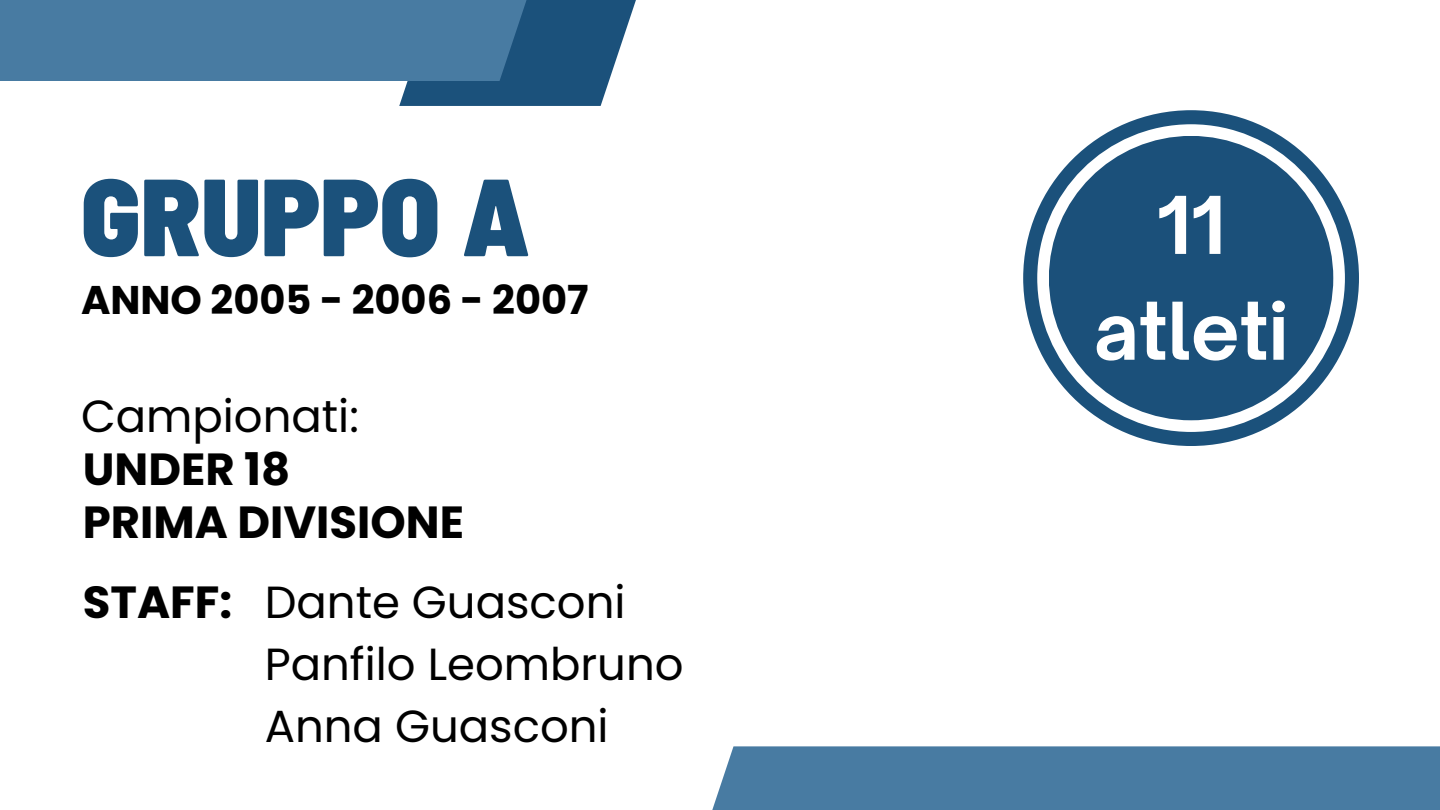
<style>
.page{position:relative;width:1440px;height:810px;background:#fff}
.page>*{position:absolute;margin:0;border:0;box-sizing:border-box;transform-origin:0 0}
.t1{font:900 semi-condensed 109.4px "Barlow";color:#1b517b}
.t2{font:700 76.1px "Open Sauce One";color:#fff}
.t3{font:45px "Poppins";color:#000}
.t4{font:700 45px "Poppins";color:#000}
.t5{font:700 40px "Poppins";color:#000}
</style>
<div class="page">
<div style="left:712px;top:746px;width:728px;height:64px;background:#487ba2"></div>
<svg style="left:399px;top:81px;width:210px;height:25px;background:#245880"></svg>
<svg style="left:0;top:0;width:636px;height:81px;background:#42759c"></svg>
<div style="left:1023px;top:110px;width:336px;height:336px;background:#1b517b;border-radius:50%"></div>
<div style="left:1037px;top:124px;width:308px;height:308px;background:#fff;border-radius:50%"></div>
<div style="left:1049px;top:136px;width:284px;height:284px;background:#1b507a;border-radius:50%"></div>
<p class="t1" style="left:81px;top:147px;width:451px">GRUPPO A</p>
<p class="t5" style="left:81px;top:272px;width:509px">ANNO 2005 - 2006 - 2007</p>
<p class="t3" style="left:81px;top:385px;width:279px">Campionati:</p>
<p class="t4" style="left:83px;top:438px;width:209px">UNDER 18</p>
<p class="t4" style="left:83px;top:491px;width:383px">PRIMA DIVISIONE</p>
<p class="t4" style="left:83px;top:571px;width:151px">STAFF:</p>
<p class="t3" style="left:265px;top:571px;width:362px">Dante Guasconi</p>
<p class="t3" style="left:265px;top:633px;width:421px">Panfilo Leombruno</p>
<p class="t3" style="left:265px;top:695px;width:345px">Anna Guasconi</p>
<p class="t2" style="left:1157px;top:178px;width:70px">11</p>
<p class="t2" style="left:1094px;top:284px;width:196px">atleti</p>
</div>
